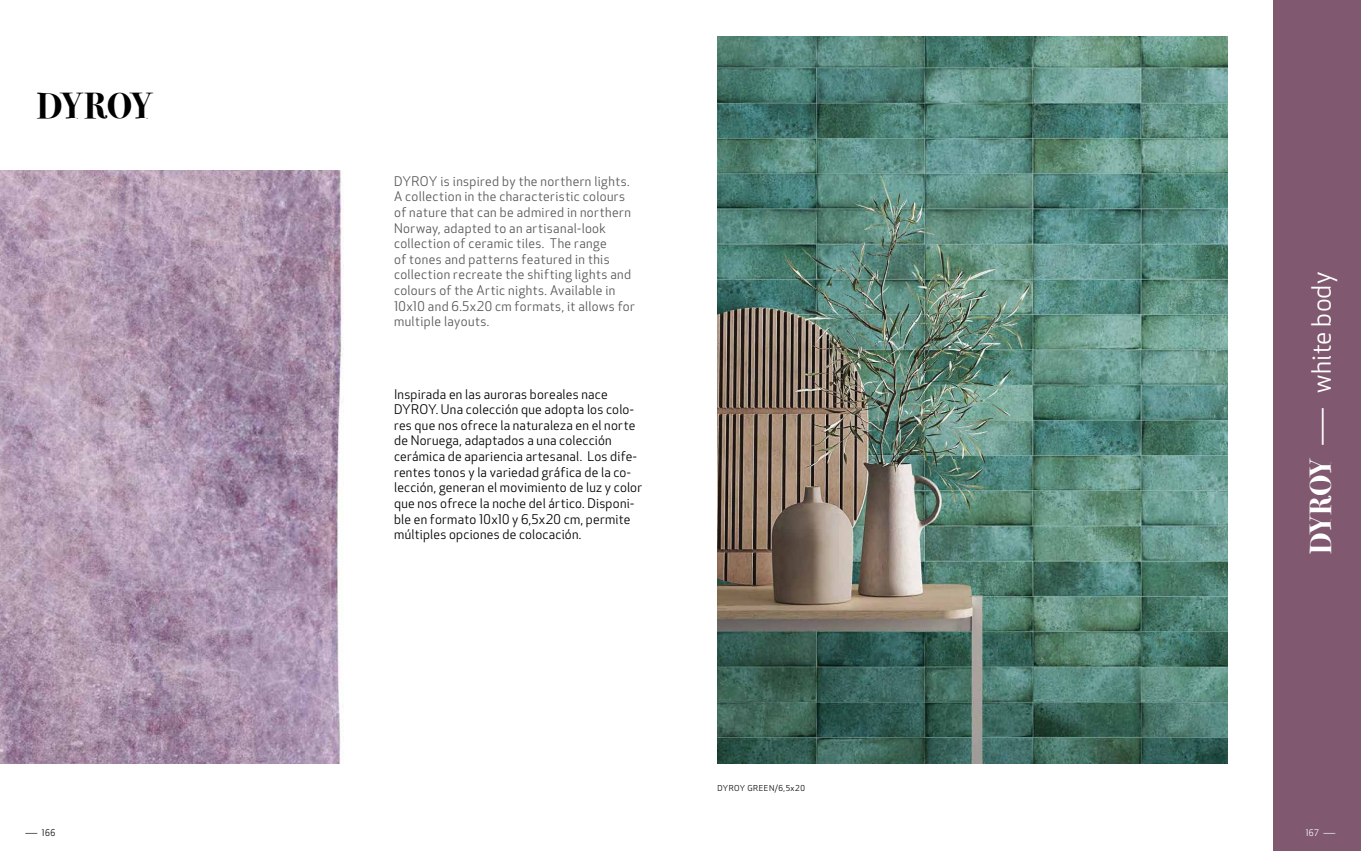
<style>
.page{position:relative;width:1361px;height:851px;background:#fff}
.page>*{position:absolute;margin:0;border:0;box-sizing:border-box;transform-origin:0 0}
.t1{font:700 36px "Bodoni Svty Two ITCTT";letter-spacing:-.015em;color:#000}
.t2{font:26px "Apex New";letter-spacing:.005em;color:#fff}
.t3{font:13px/15.6px "Apex New";letter-spacing:.02em;color:#000}
.t4{font:13px/15.6px "Apex New";letter-spacing:.03em;color:#585757}
.t5{font:9px "Apex New";color:#000;scale:.94 1}
.t6{font:9px "Apex New";color:#fff;scale:.94 1}
.t7{font:8px "Apex New";letter-spacing:.065em;color:#000}
.s1{font-family:"Bodoni Svty Two ITCTT";font-weight:700;font-size:30px}
</style>
<div class="page">
<div style="left:1273px;top:0;width:88px;height:850px;background:#80586f"></div>
<img style="left:0;top:170px;width:342px;height:593px">
<img style="left:717px;top:37px;width:510px;height:726px">
<h1 class="t1" style="left:37px;top:76px;width:116px">DYROY</h1>
<p class="t4" style="left:394px;top:173px;width:242px">DYROY is inspired by the northern lights.<br>A collection in the characteristic colours of nature that can be admired in northern Norway, adapted to an artisanal-look collection of ceramic tiles. The range<br>of tones and patterns featured in this collection recreate the shifting lights and colours of the Artic nights. Available in 10x10 and 6.5x20 cm formats, it allows for multiple layouts.</p>
<p class="t3" style="left:394px;top:386px;width:250px">Inspirada en las auroras boreales nace DYROY. Una colección que adopta los colo&shy;res que nos ofrece la naturaleza en el norte de Noruega, adaptados a una colección cerámica de apariencia artesanal. Los dife&shy;rentes tonos y la variedad gráfica de la co&shy;lección, generan el movimiento de luz y color que nos ofrece la noche del ártico. Disponi&shy;ble en formato 10x10 y 6,5x20 cm, permite múltiples opciones de colocación.</p>
<p class="t7" style="left:717px;top:783px;width:89px">DYROY GREEN/6,5x20</p>
<h2 class="t2" style="left:1305px;top:553px;width:283px;rotate:-90deg"><span class="s1">DYROY</span> ― white body</h2>
<p class="t5" style="left:25px;top:826px;width:34px">― 166</p>
<p class="t6" style="left:1305px;top:826px;width:34px">167 ―</p>
</div>
